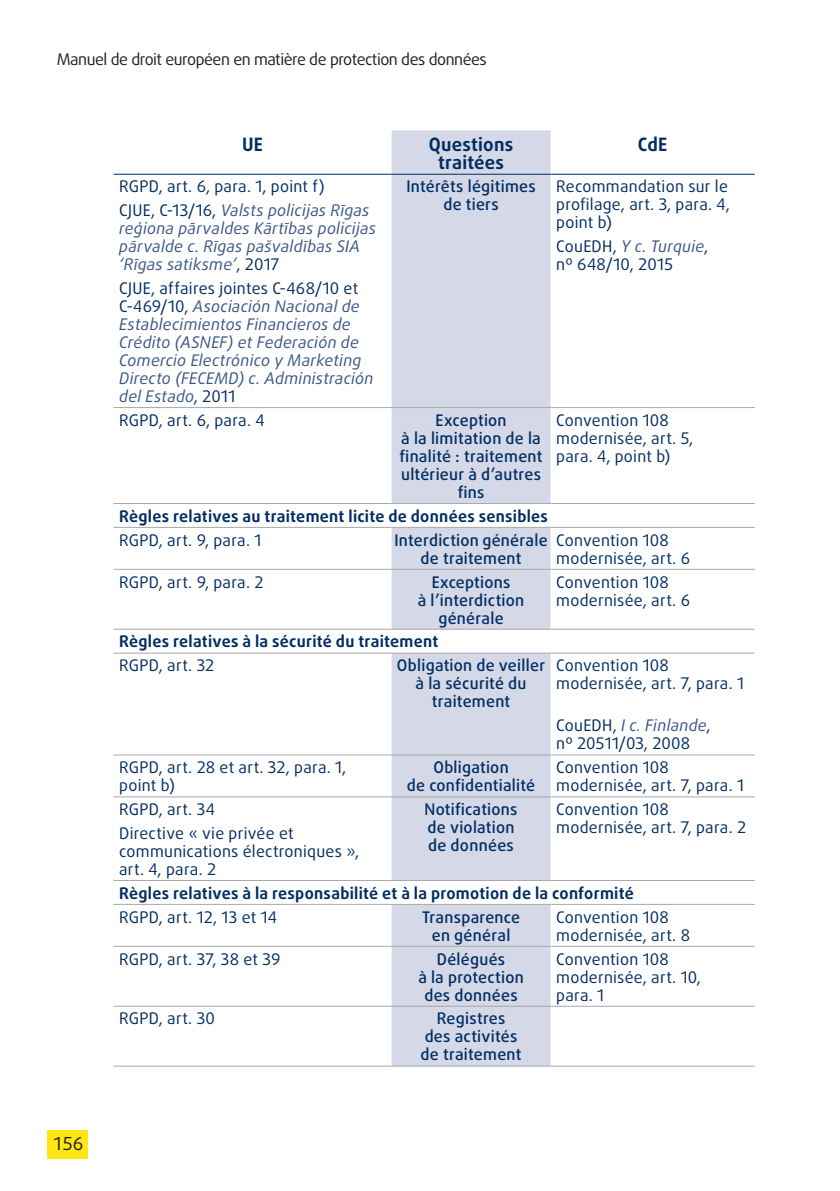
<style>
.page{position:relative;width:840px;height:1191px;background:#fff}
.page>*{position:absolute;margin:0;border:0;box-sizing:border-box;transform-origin:0 0}
.table_header{font:700 18.4px/18px "Daxline Pro";letter-spacing:.01em;color:#002d62;text-align:center}
.t1{font:18px "Daxline Pro";color:#231f20}
.table_left{font:16px/18px "Daxline Pro";letter-spacing:.015em;color:#002d62}
.table_center_med{font:500 16px/18px "Daxline Pro";letter-spacing:.015em;color:#002d62;text-align:center}
.table_left-2{font:italic 16px/18px "Daxline Pro";letter-spacing:.015em;color:#3a5686}
.table_subheader{font:700 16px "Daxline Pro";letter-spacing:.015em;color:#002d62}
.t2{font:16px "Daxline Pro";letter-spacing:-.03em;color:#231f20}
.s1{font-style:normal;color:#002d62}
.s2{font-style:italic;color:#3a5686}
</style>
<div class="page">
<div style="left:48px;top:1130px;width:40px;height:29px;background:#ffe512"></div>
<div style="left:391px;top:130px;width:159px;height:935px;background:#d4d8e7"></div>
<svg style="left:113px;top:504px;width:641px;height:400px"></svg>
<hr style="left:113px;top:174px;width:278px;height:1px;background:#002d62">
<hr style="left:391px;top:174px;width:159px;height:1px;background:#002d62">
<hr style="left:550px;top:174px;width:204px;height:1px;background:#002d62">
<hr style="left:113px;top:1005px;width:278px;height:1px;background:#a7a9ac">
<hr style="left:391px;top:1005px;width:159px;height:1px;background:#a7a9ac">
<hr style="left:550px;top:1005px;width:204px;height:1px;background:#a7a9ac">
<hr style="left:113px;top:407px;width:278px;height:1px;background:#a7a9ac">
<hr style="left:391px;top:407px;width:159px;height:1px;background:#a7a9ac">
<hr style="left:550px;top:407px;width:204px;height:1px;background:#a7a9ac">
<hr style="left:113px;top:569px;width:278px;height:1px;background:#a7a9ac">
<hr style="left:391px;top:569px;width:159px;height:1px;background:#a7a9ac">
<hr style="left:550px;top:569px;width:204px;height:1px;background:#a7a9ac">
<hr style="left:113px;top:945px;width:278px;height:1px;background:#a7a9ac">
<hr style="left:391px;top:945px;width:159px;height:1px;background:#a7a9ac">
<hr style="left:550px;top:945px;width:204px;height:1px;background:#a7a9ac">
<hr style="left:113px;top:1065px;width:278px;height:1px;background:#a7a9ac">
<hr style="left:391px;top:1065px;width:159px;height:1px;background:#a7a9ac">
<hr style="left:550px;top:1065px;width:204px;height:1px;background:#a7a9ac">
<hr style="left:113px;top:904px;width:278px;height:1px;background:#a7a9ac">
<hr style="left:391px;top:904px;width:159px;height:1px;background:#a7a9ac">
<hr style="left:550px;top:904px;width:204px;height:1px;background:#a7a9ac">
<hr style="left:113px;top:503px;width:278px;height:1px;background:#a7a9ac">
<hr style="left:391px;top:503px;width:159px;height:1px;background:#a7a9ac">
<hr style="left:550px;top:503px;width:204px;height:1px;background:#a7a9ac">
<hr style="left:113px;top:527px;width:278px;height:1px;background:#a7a9ac">
<hr style="left:391px;top:527px;width:159px;height:1px;background:#a7a9ac">
<hr style="left:550px;top:527px;width:204px;height:1px;background:#a7a9ac">
<hr style="left:113px;top:754px;width:278px;height:1px;background:#a7a9ac">
<hr style="left:391px;top:754px;width:159px;height:1px;background:#a7a9ac">
<hr style="left:550px;top:754px;width:204px;height:1px;background:#a7a9ac">
<hr style="left:113px;top:796px;width:278px;height:1px;background:#a7a9ac">
<hr style="left:391px;top:796px;width:159px;height:1px;background:#a7a9ac">
<hr style="left:550px;top:796px;width:204px;height:1px;background:#a7a9ac">
<hr style="left:113px;top:880px;width:278px;height:1px;background:#a7a9ac">
<hr style="left:391px;top:880px;width:159px;height:1px;background:#a7a9ac">
<hr style="left:550px;top:880px;width:204px;height:1px;background:#a7a9ac">
<hr style="left:113px;top:629px;width:278px;height:1px;background:#a7a9ac">
<hr style="left:391px;top:629px;width:159px;height:1px;background:#a7a9ac">
<hr style="left:550px;top:629px;width:204px;height:1px;background:#a7a9ac">
<hr style="left:113px;top:652px;width:278px;height:1px;background:#a7a9ac">
<hr style="left:391px;top:652px;width:159px;height:1px;background:#a7a9ac">
<hr style="left:550px;top:652px;width:204px;height:1px;background:#a7a9ac">
<p class="t2" style="left:57px;top:49px;width:431px">Manuel de droit européen en matière de protection des données</p>
<p class="table_header" style="left:242px;top:135px;width:22px">UE</p>
<p class="table_header" style="left:428px;top:135px;width:86px">Questions traitées</p>
<p class="table_header" style="left:637px;top:135px;width:31px">CdE</p>
<p class="table_left" style="left:119px;top:178px;width:207px">RGPD, art. 6, para. 1, point f)</p>
<p class="table_left-2" style="left:119px;top:201px;width:258px"><span class="s1">CJUE, C‑13/16,</span> Valsts policijas Rīgas reģiona pārvaldes Kārtības policijas pārvalde c. Rīgas pašvaldības SIA ‘Rīgas satiksme’<span class="s1">, 2017</span></p>
<p class="table_left-2" style="left:119px;top:279px;width:256px"><span class="s1">CJUE, affaires jointes C‑468/10 et<br>C‑469/10,</span> Asociación Nacional de<br>Establecimientos Financieros de<br>Crédito (ASNEF) et Federación de<br>Comercio Electrónico y Marketing<br>Directo (FECEMD) c. Administración del Estado<span class="s1">, 2011</span></p>
<p class="table_center_med" style="left:406px;top:178px;width:131px">Intérêts légitimes de tiers</p>
<p class="table_left" style="left:556px;top:178px;width:175px;text-align:justify">Recommandation sur le profilage, art. 3, para. 4, point b)</p>
<p class="table_left" style="left:556px;top:237px;width:153px">CouEDH, <span class="s2">Y c. Turquie</span>, nº 648/10, 2015</p>
<p class="t1" style="left:53px;top:1131px;width:32px">156</p>
<p class="table_left" style="left:119px;top:411px;width:147px">RGPD, art. 6, para. 4</p>
<p class="table_center_med" style="left:399px;top:411px;width:144px">Exception<br>à la limitation de la finalité : traitement ultérieur à d’autres fins</p>
<p class="table_left" style="left:556px;top:411px;width:138px">Convention 108 modernisée, art. 5, para. 4, point b)</p>
<p class="table_subheader" style="left:119px;top:505px;width:430px">Règles relatives au traitement licite de données sensibles</p>
<p class="table_left" style="left:119px;top:531px;width:144px">RGPD, art. 9, para. 1</p>
<p class="table_center_med" style="left:394px;top:531px;width:155px">Interdiction générale de traitement</p>
<p class="table_left" style="left:556px;top:531px;width:135px">Convention 108 modernisée, art. 6</p>
<p class="table_left" style="left:119px;top:573px;width:146px">RGPD, art. 9, para. 2</p>
<p class="table_center_med" style="left:417px;top:573px;width:108px">Exceptions<br>à l’interdiction générale</p>
<p class="table_left" style="left:556px;top:573px;width:135px">Convention 108 modernisée, art. 6</p>
<p class="table_subheader" style="left:119px;top:631px;width:320px">Règles relatives à la sécurité du traitement</p>
<p class="table_left" style="left:119px;top:656px;width:96px">RGPD, art. 32</p>
<p class="table_center_med" style="left:397px;top:656px;width:149px">Obligation de veiller à la sécurité du traitement</p>
<p class="table_left" style="left:556px;top:656px;width:189px">Convention 108 modernisée, art. 7, para. 1</p>
<p class="table_left" style="left:556px;top:716px;width:156px">CouEDH, <span class="s2">I c. Finlande</span>, nº 20511/03, 2008</p>
<p class="table_left" style="left:119px;top:758px;width:228px">RGPD, art. 28 et art. 32, para. 1, point b)</p>
<p class="table_center_med" style="left:406px;top:758px;width:130px">Obligation<br>de confidentialité</p>
<p class="table_left" style="left:556px;top:758px;width:189px">Convention 108 modernisée, art. 7, para. 1</p>
<p class="table_left" style="left:119px;top:800px;width:97px">RGPD, art. 34</p>
<p class="table_left" style="left:119px;top:824px;width:241px">Directive « vie privée et communications électroniques », art. 4, para. 2</p>
<p class="table_center_med" style="left:424px;top:800px;width:94px;text-align:left">Notifications de violation de données</p>
<p class="table_left" style="left:556px;top:800px;width:191px">Convention 108 modernisée, art. 7, para. 2</p>
<p class="table_subheader" style="left:119px;top:882px;width:516px">Règles relatives à la responsabilité et à la promotion de la conformité</p>
<p class="table_left" style="left:119px;top:908px;width:159px">RGPD, art. 12, 13 et 14</p>
<p class="table_center_med" style="left:422px;top:908px;width:100px">Transparence en général</p>
<p class="table_left" style="left:556px;top:908px;width:135px">Convention 108 modernisée, art. 8</p>
<p class="table_left" style="left:119px;top:950px;width:163px">RGPD, art. 37, 38 et 39</p>
<p class="table_center_med" style="left:418px;top:950px;width:107px">Délégués<br>à la protection des données</p>
<p class="table_left" style="left:556px;top:950px;width:146px">Convention 108 modernisée, art. 10, para. 1</p>
<p class="table_left" style="left:119px;top:1009px;width:97px">RGPD, art. 30</p>
<p class="table_center_med" style="left:420px;top:1009px;width:102px">Registres<br>des activités de traitement</p>
</div>
